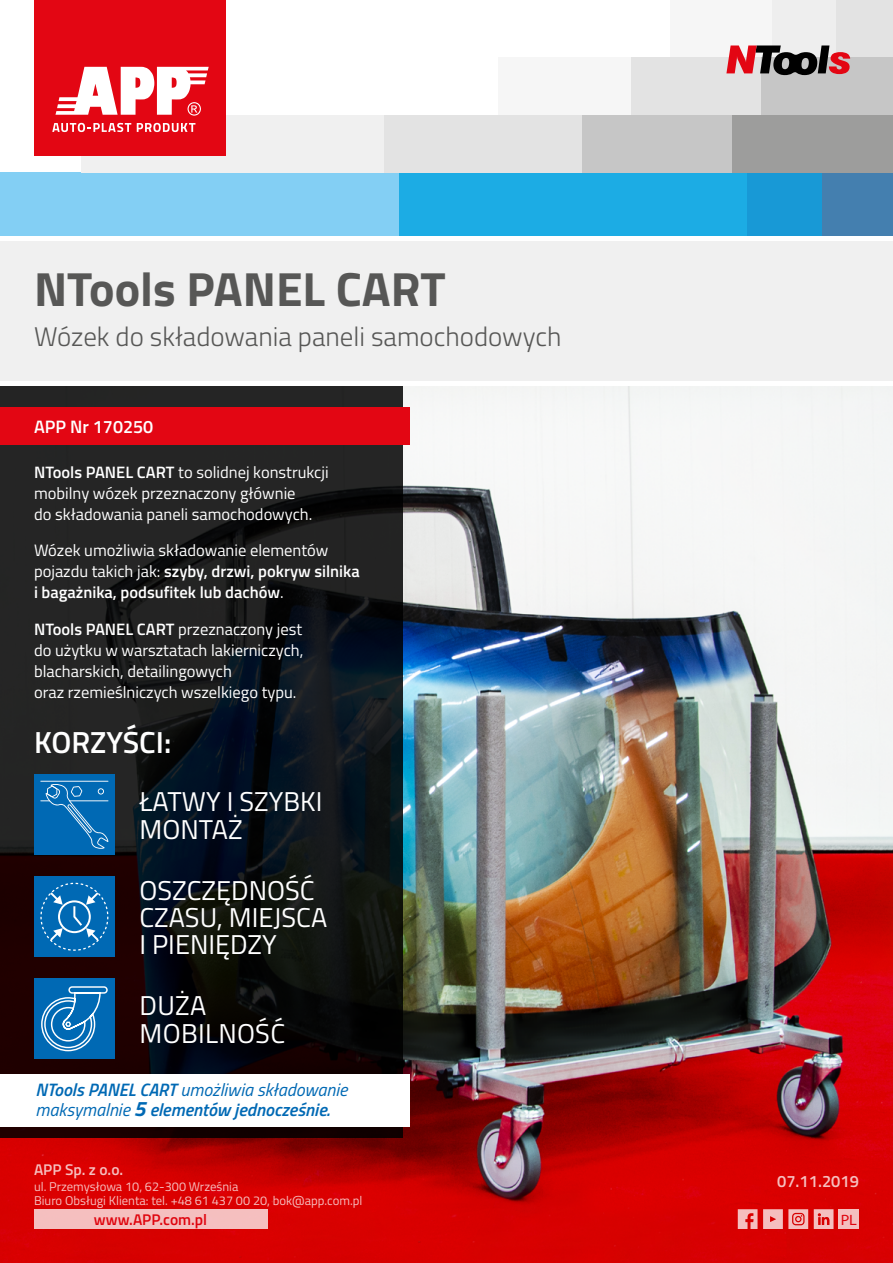
<style>
.page{position:relative;width:893px;height:1263px;background:#fff}
.page>*{position:absolute;margin:0;border:0;box-sizing:border-box;transform-origin:0 0}
.t1{font:700 48px "Titillium";color:#575756}
.t2{font:600 30.45px "Titillium";color:#fff}
.t3{font:27.3px/27.3px "Titillium";color:#fff}
.t4{font:300 27px "Titillium";color:#575756}
.t5{font:italic 600 18px/19.5px "Titillium";color:#0069b4}
.t6{font:600 18px "Titillium";color:#fff}
.t7{font:16.5px/21px "Titillium";color:#fff}
.t8{font:600 16.5px/21px "Titillium";color:#fff}
.t9{font:600 15.45px "Titillium";color:#e30613}
.t10{font:600 15.45px "Titillium";color:#fff}
.t11{font:semi-expanded 15px "Myriad Pro";color:#e30613}
.t12{font:12.75px/14.1px "Titillium";color:#fff}
.s1{font-weight:600}
.s2{font-weight:400}
.s3{font-weight:700;font-size:21px}
</style>
<div class="page">
<div style="left:727px;top:172px;width:97px;height:64px;background:#1899d6"></div>
<div style="left:398px;top:172px;width:348px;height:64px;background:#1cace4"></div>
<div style="left:0;top:172px;width:399px;height:64px;background:#83cff4"></div>
<div style="left:830px;top:0;width:63px;height:57px;background:#e3e3e3"></div>
<div style="left:746px;top:0;width:90px;height:57px;background:#eee"></div>
<div style="left:670px;top:0;width:101px;height:57px;background:#f6f6f6"></div>
<div style="left:761px;top:57px;width:132px;height:58px;background:#c6c6c6"></div>
<div style="left:629px;top:57px;width:132px;height:58px;background:#e3e3e3"></div>
<div style="left:499px;top:57px;width:132px;height:58px;background:#f6f6f6"></div>
<div style="left:822px;top:172px;width:71px;height:64px;background:#447faf"></div>
<div style="left:732px;top:115px;width:161px;height:57px;background:#9d9d9c"></div>
<div style="left:383px;top:115px;width:205px;height:57px;background:#e3e3e3"></div>
<div style="left:81px;top:115px;width:302px;height:57px;background:#f0f0f0"></div>
<div style="left:583px;top:115px;width:149px;height:57px;background:#c6c6c6"></div>
<div style="left:35px;top:0;width:191px;height:156px;background:#e30613"></div>
<svg style="left:52px;top:123px;width:79px;height:9px"></svg>
<svg style="left:137px;top:123px;width:58px;height:9px"></svg>
<svg style="left:55px;top:67px;width:154px;height:49px"></svg>
<img style="left:0;top:386px;width:893px;height:877px">
<div style="left:0;top:236px;width:893px;height:146px;background:#f0f0f0"></div>
<hr style="left:0;top:236px;width:893px;height:4px;background:#fff">
<svg style="left:726px;top:45px;width:124px;height:30px"></svg>
<svg style="left:738px;top:1209px;width:19px;height:20px"></svg>
<svg style="left:763px;top:1209px;width:45px;height:20px"></svg>
<svg style="left:814px;top:1209px;width:19px;height:20px"></svg>
<div style="left:34px;top:1209px;width:233px;height:20px;background:#f5bfbf"></div>
<div style="left:838px;top:1209px;width:21px;height:20px;background:#f4bfbf"></div>
<svg style="left:0;top:386px;width:403px;height:751px;background:#161618"></svg>
<div style="left:0;top:407px;width:409px;height:37px;background:#e30613"></div>
<div style="left:0;top:1074px;width:409px;height:53px;background:#fff"></div>
<div style="left:34px;top:774px;width:81px;height:81px;background:#0069b4"></div>
<hr style="left:40px;top:781px;width:68px;height:1px;background:#fff">
<svg style="left:40px;top:784px;width:68px;height:65px"></svg>
<div style="left:34px;top:876px;width:81px;height:81px;background:#0069b4"></div>
<svg style="left:40px;top:883px;width:68px;height:68px"></svg>
<div style="left:34px;top:978px;width:81px;height:81px;background:#0069b4"></div>
<svg style="left:41px;top:986px;width:67px;height:66px"></svg>
<h1 class="t1" style="left:34px;top:252px;width:413px">NTools PANEL CART</h1>
<h3 class="t4" style="left:34px;top:317px;width:529px">Wózek do składowania paneli samochodowych</h3>
<p class="t6" style="left:34px;top:413px;width:121px">APP Nr 170250</p>
<p class="t7" style="left:34px;top:461px;width:296px"><span class="s1">NTools PANEL CART</span> to solidnej konstrukcji mobilny wózek przeznaczony głównie<br>do składowania paneli samochodowych.</p>
<p class="t8" style="left:34px;top:539px;width:327px"><span class="s2">Wózek umożliwia składowanie elementów pojazdu takich jak:</span> szyby, drzwi, pokryw silnika i bagażnika, podsufitek lub dachów<span class="s2">.</span></p>
<p class="t7" style="left:34px;top:618px;width:271px"><span class="s1">NTools PANEL CART</span> przeznaczony jest do użytku w warsztatach lakierniczych, blacharskich, detailingowych<br>oraz rzemieślniczych wszelkiego typu.</p>
<h2 class="t2" style="left:34px;top:720px;width:139px">KORZYŚCI:</h2>
<h3 class="t3" style="left:139px;top:787px;width:184px">ŁATWY I SZYBKI<br>MONTAŻ</h3>
<h3 class="t3" style="left:139px;top:875px;width:189px">OSZCZĘDNOŚĆ<br>CZASU, MIEJSCA<br>I PIENIĘDZY</h3>
<h3 class="t3" style="left:140px;top:991px;width:147px">DUŻA<br>MOBILNOŚĆ</h3>
<p class="t5" style="left:35px;top:1079px;width:313px">NTools PANEL CART <span class="s2">umożliwia składowanie maksymalnie</span> <span class="s3">5</span> elementów jednocześnie.</p>
<p class="t10" style="left:34px;top:1158px;width:91px">APP Sp. z o.o.</p>
<p class="t12" style="left:34px;top:1179px;width:330px">ul. Przemysłowa 10, 62-300 Września<br>Biuro Obsługi Klienta: tel. +48 61 437 00 20, bok@app.com.pl</p>
<p class="t9" style="left:94px;top:1208px;width:115px">www.APP.com.pl</p>
<p class="t11" style="left:841px;top:1210px;width:18px">PL</p>
<p class="t8" style="left:777px;top:1170px;width:83px">07.11.2019</p>
</div>
